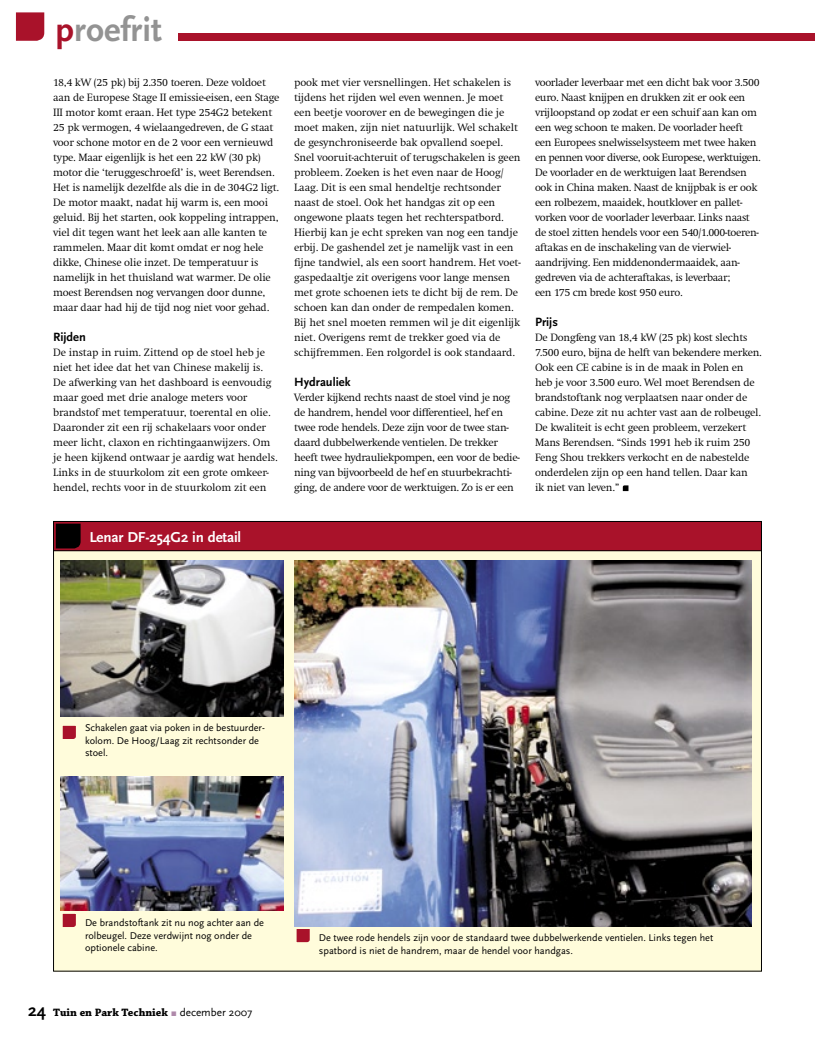
<style>
.page{position:relative;width:815px;height:1046px;background:#fff}
.page>*{position:absolute;margin:0;border:0;box-sizing:border-box;transform-origin:0 0}
.t1{font:700 35px "Scala Sans";color:#939393}
.t2{font:700 15px "Scala Sans";letter-spacing:-.01em;color:#fff}
.t3{font:700 12.5px "Scala Sans";color:#000}
.t4{font:700 11.25px "Chaparral Pro";color:#000}
.t5{font:300 11px/15px "Swift";letter-spacing:-.02em;color:#000}
.t6{font:10.25px/12.5px "Scala Sans";color:#000}
.s1{color:#a9122a}
.s2{font-family:"Scala Sans";font-size:17.5px}
.s3{font-family:"Scala Sans Expert";font-weight:400;font-size:10px;color:#af89aa}
.s4{font-family:"Scala Sans";font-weight:400}
</style>
<div class="page">
<svg style="left:16px;top:12px;width:28px;height:29px"></svg>
<div style="left:54px;top:523px;width:707px;height:447px;background:#fffcdb"></div>
<svg style="left:623px;top:485px;width:5px;height:6px"></svg>
<svg style="left:62px;top:725px;width:14px;height:14px"></svg>
<div style="left:54px;top:521px;width:707px;height:29px;background:#a9122a"></div>
<div style="left:53px;top:521px;width:709px;height:30px;border:1px solid #000"></div>
<svg style="left:55px;top:522px;width:27px;height:27px"></svg>
<svg style="left:294px;top:926px;width:19px;height:17px"></svg>
<svg style="left:60px;top:910px;width:20px;height:17px"></svg>
<div style="left:178px;top:34px;width:637px;height:7px;background:#a9122a"></div>
<img style="left:60px;top:560px;width:223px;height:156px">
<img style="left:294px;top:560px;width:457px;height:366px">
<img style="left:60px;top:776px;width:223px;height:134px">
<h1 class="t1" style="left:55px;top:11px;width:108px"><span class="s1">p</span>roefrit</h1>
<p class="t5" style="left:53px;top:75px;width:228px">18,4 kW (25 pk) bij 2.350 toeren. Deze voldoet aan de Europese Stage II emissie-eisen, een Stage III motor komt eraan. Het type 254G2 betekent 25 pk vermogen, 4 wielaangedreven, de G staat voor schone motor en de 2 voor een vernieuwd type. Maar eigenlijk is het een 22 kW (30 pk) motor die ‘teruggeschroefd’ is, weet Berendsen.<br>Het is namelijk dezelfde als die in de 304G2 ligt.<br>De motor maakt, nadat hij warm is, een mooi geluid. Bij het starten, ook koppeling intrappen, viel dit tegen want het leek aan alle kanten te rammelen. Maar dit komt omdat er nog hele dikke, Chinese olie inzet. De temperatuur is namelijk in het thuisland wat warmer. De olie moest Berendsen nog vervangen door dunne, maar daar had hij de tijd nog niet voor gehad.</p>
<p class="t3" style="left:53px;top:330px;width:34px">Rijden</p>
<p class="t5" style="left:53px;top:345px;width:226px">De instap in ruim. Zittend op de stoel heb je niet het idee dat het van Chinese makelij is.<br>De afwerking van het dashboard is eenvoudig maar goed met drie analoge meters voor brandstof met temperatuur, toerental en olie.<br>Daaronder zit een rij schakelaars voor onder meer licht, claxon en richtingaanwijzers. Om je heen kijkend ontwaar je aardig wat hendels.<br>Links in de stuurkolom zit een grote omkeer&shy;hendel, rechts voor in de stuurkolom zit een</p>
<p class="t5" style="left:294px;top:75px;width:228px">pook met vier versnellingen. Het schakelen is tijdens het rijden wel even wennen. Je moet een beetje voorover en de bewegingen die je moet maken, zijn niet natuurlijk. Wel schakelt de gesynchroniseerde bak opvallend soepel.<br>Snel vooruit-achteruit of terugschakelen is geen probleem. Zoeken is het even naar de Hoog/ Laag. Dit is een smal hendeltje rechts-onder naast de stoel. Ook het handgas zit op een ongewone plaats tegen het rechterspatbord.<br>Hierbij kan je echt spreken van nog een tandje erbij. De gashendel zet je namelijk vast in een fijne tandwiel, als een soort handrem. Het voet&shy;gaspedaaltje zit overigens voor lange mensen met grote schoenen iets te dicht bij de rem. De schoen kan dan onder de rempedalen komen.<br>Bij het snel moeten remmen wil je dit eigenlijk niet. Overigens remt de trekker goed via de schijfremmen. Een rolgordel is ook standaard.</p>
<p class="t3" style="left:294px;top:375px;width:58px">Hydrauliek</p>
<p class="t5" style="left:294px;top:390px;width:227px">Verder kijkend rechts naast de stoel vind je nog de handrem, hendel voor differentieel, hef en twee rode hendels. Deze zijn voor de twee stan&shy;daard dubbelwerkende ventielen. De trekker heeft twee hydrauliekpompen, een voor de bedie&shy;ning van bijvoorbeeld de hef en stuurbekrachti&shy;ging, de andere voor de werktuigen. Zo is er een</p>
<p class="t5" style="left:535px;top:75px;width:227px">voorlader leverbaar met een dicht bak voor 3.500 euro. Naast knijpen en drukken zit er ook een vrijloopstand op zodat er een schuif aan kan om een weg schoon te maken. De voorlader heeft een Europees snelwisselsysteem met twee haken en pennen voor diverse, ook Europese, werktuigen.<br>De voorlader en de werktuigen laat Berendsen ook in China maken. Naast de knijpbak is er ook een rolbezem, maaidek, houtklover en pallet&shy;vorken voor de voorlader leverbaar. Links naast de stoel zitten hendels voor een 540/1.000-toeren&shy;aftakas en de inschakeling van de vierwiel&shy;aandrijving. Een middenondermaaidek, aan&shy;gedreven via de achteraftakas, is leverbaar;<br>een 175 cm brede kost 950 euro.</p>
<p class="t3" style="left:535px;top:315px;width:24px">Prijs</p>
<p class="t5" style="left:535px;top:330px;width:228px">De Dongfeng van 18,4 kW (25 pk) kost slechts 7.500 euro, bijna de helft van bekendere merken.<br>Ook een CE cabine is in de maak in Polen en heb je voor 3.500 euro. Wel moet Berendsen de brandstoftank nog verplaatsen naar onder de cabine. Deze zit nu achter vast aan de rolbeugel.<br>De kwaliteit is echt geen probleem, verzekert Mans Berendsen. “Sinds 1991 heb ik ruim 250<br>Feng Shou trekkers verkocht en de nabestelde onderdelen zijn op een hand tellen. Daar kan<br>ik niet van leven.”</p>
<h2 class="t2" style="left:89px;top:528px;width:153px">Lenar DF-254G2 in detail</h2>
<p class="t6" style="left:85px;top:721px;width:181px">Schakelen gaat via poken in de bestuurder&shy;kolom. De Hoog/Laag zit rechtsonder de stoel.</p>
<p class="t6" style="left:85px;top:916px;width:181px">De brandstoftank zit nu nog achter aan de rolbeugel. Deze verdwijnt nog onder de optionele cabine.</p>
<p class="t4" style="left:28px;top:1006px;width:226px"><span class="s2">24</span> Tuin en Park Techniek <span class="s3">r</span> <span class="s4">december 2007</span></p>
<p class="t6" style="left:319px;top:931px;width:396px">De twee rode hendels zijn voor de standaard twee dubbelwerkende ventielen. Links tegen het spatbord is niet de handrem, maar de hendel voor handgas.</p>
</div>
